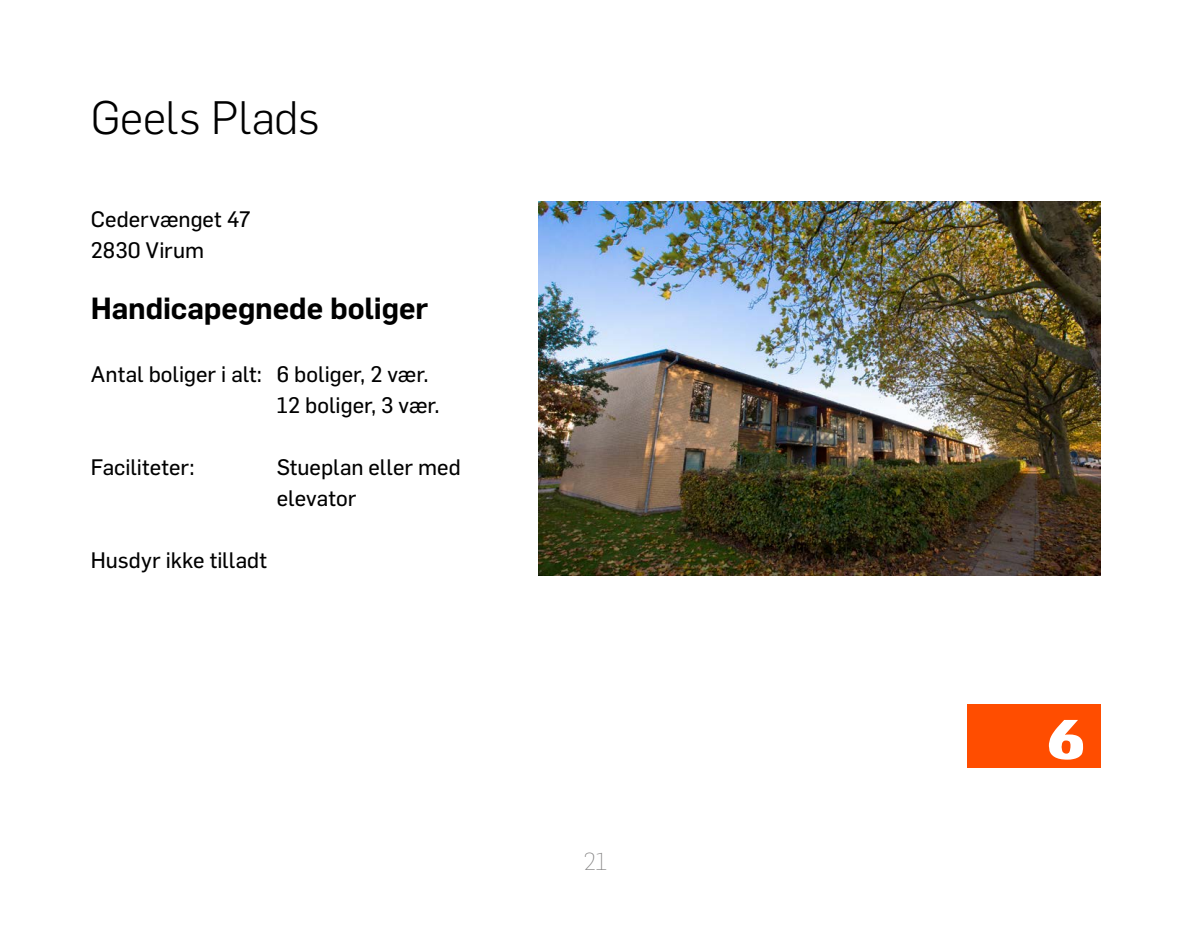
<style>
.page{position:relative;width:1191px;height:936px;background:#fff}
.page>*{position:absolute;margin:0;border:0;box-sizing:border-box;transform-origin:0 0}
.t1{font:700 50px "Fuji Extended";color:#fff;scale:1.28 1}
.t2{font:300 46px "Flama";letter-spacing:-.005em;color:#000}
.t3{font:600 30px "Flama";letter-spacing:-.005em;color:#000}
.t4{font:200 24px "Flama";color:#818080}
.t5{font:22px/31px "Flama Basic";color:#000}
</style>
<div class="page">
<img style="left:539px;top:201px;width:561px;height:374px">
<div style="left:967px;top:704px;width:133px;height:63px;background:#ff4d00"></div>
<h2 class="t2" style="left:91px;top:83px;width:230px">Geels Plads</h2>
<p class="t5" style="left:91px;top:203px;width:161px">Cedervænget 47<br>2830 Virum</p>
<p class="t3" style="left:91px;top:286px;width:339px">Handicapegnede boliger</p>
<p class="t5" style="left:91px;top:358px;width:339px">Antal boliger i alt: 6 boliger, 2 vær.</p>
<p class="t5" style="left:277px;top:389px;width:164px">12 boliger, 3 vær.</p>
<p class="t5" style="left:91px;top:451px;width:105px">Faciliteter:</p>
<p class="t5" style="left:277px;top:451px;width:186px">Stueplan eller med elevator</p>
<p class="t5" style="left:91px;top:544px;width:178px">Husdyr ikke tilladt</p>
<p class="t4" style="left:583px;top:843px;width:25px">21</p>
<h1 class="t1" style="left:1046px;top:707px;width:32px">6</h1>
</div>
